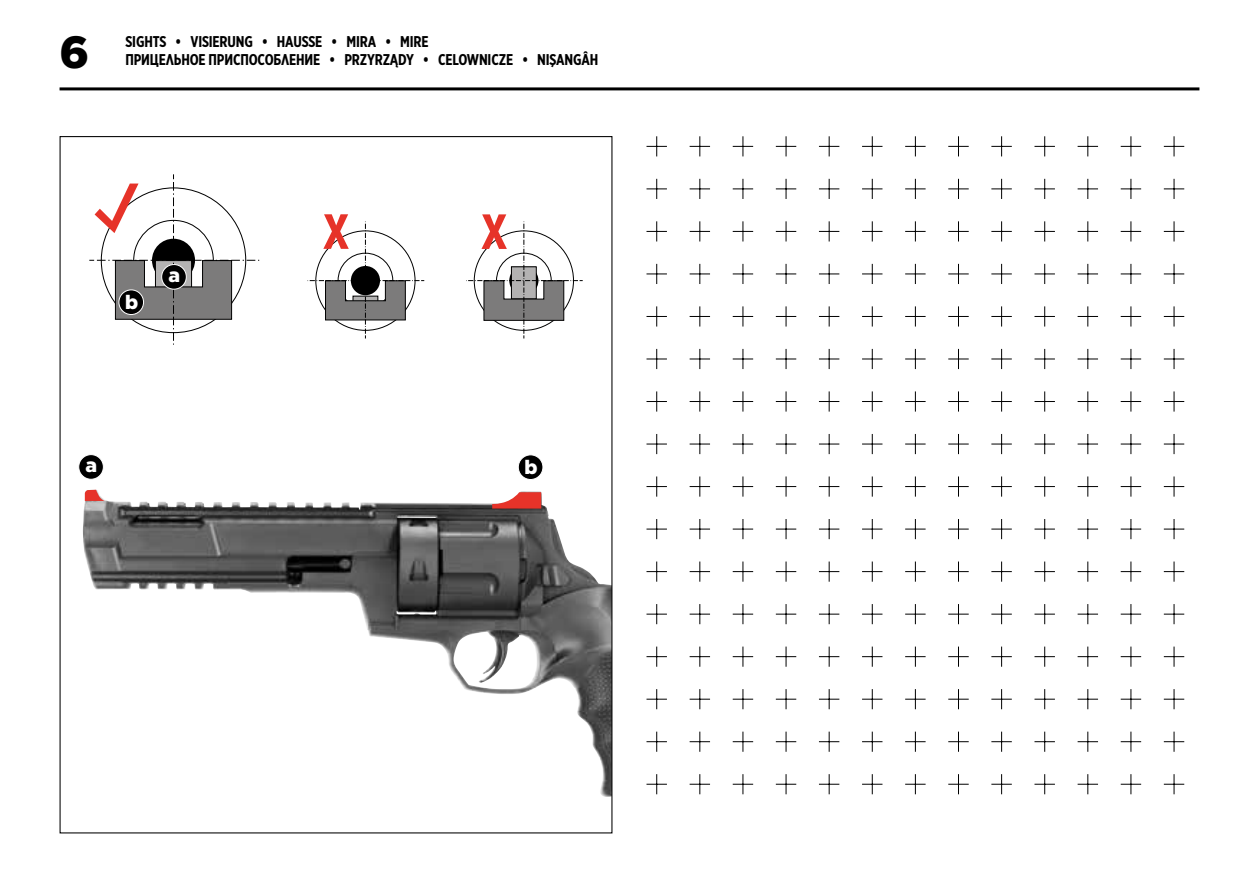
<style>
.page{position:relative;width:1259px;height:893px;background:#fff}
.page>*{position:absolute;margin:0;border:0;box-sizing:border-box;transform-origin:0 0}
.t1{font:900 45px "Gotham";color:#000}
.t2{font:900 19.5px "Gotham";color:#fff}
.t3{font:700 15.6px "Gotham X Narrow";letter-spacing:-.01em;color:#000}
</style>
<div class="page">
<hr style="left:60px;top:87px;width:1139px;height:3px;background:#000">
<svg style="left:466px;top:214px;width:117px;height:124px"></svg>
<svg style="left:308px;top:214px;width:116px;height:124px"></svg>
<svg style="left:89px;top:174px;width:170px;height:171px"></svg>
<img style="left:83px;top:491px;width:527px;height:306px">
<div style="left:119px;top:290px;width:25px;height:25px;background:#000;border-radius:50%"></div>
<div style="left:119px;top:290px;width:25px;height:25px;border:1px solid #fff;border-radius:50%"></div>
<div style="left:518px;top:455px;width:25px;height:24px;background:#000;border-radius:50%"></div>
<div style="left:518px;top:455px;width:25px;height:25px;border:1px solid #fff;border-radius:50%"></div>
<div style="left:162px;top:265px;width:24px;height:24px;background:#000;border-radius:50%"></div>
<div style="left:161px;top:264px;width:26px;height:26px;border:1px solid #fff;border-radius:50%"></div>
<div style="left:79px;top:455px;width:24px;height:24px;background:#000;border-radius:50%"></div>
<div style="left:78px;top:454px;width:26px;height:26px;border:1px solid #fff;border-radius:50%"></div>
<svg style="left:85px;top:490px;width:21px;height:11px"></svg>
<svg style="left:492px;top:492px;width:49px;height:17px"></svg>
<svg style="left:646px;top:136px;width:539px;height:659px"></svg>
<h1 class="t1" style="left:60px;top:21px;width:31px">6</h1>
<p class="t3" style="left:125px;top:32px;width:305px">SIGHTS • VISIERUNG • HAUSSE • MIRA • MIRE</p>
<p class="t3" style="left:125px;top:50px;width:474px">ПРИЦЕЛЬНОЕ ПРИСПОСОБЛЕНИЕ • PRZYRZĄDY • CELOWNICZE • NIŞANGÂH</p>
<p class="t2" style="left:125px;top:288px;width:15px">b</p>
<p class="t2" style="left:168px;top:262px;width:13px">a</p>
<p class="t2" style="left:85px;top:452px;width:13px">a</p>
<p class="t2" style="left:524px;top:453px;width:15px">b</p>
</div>
